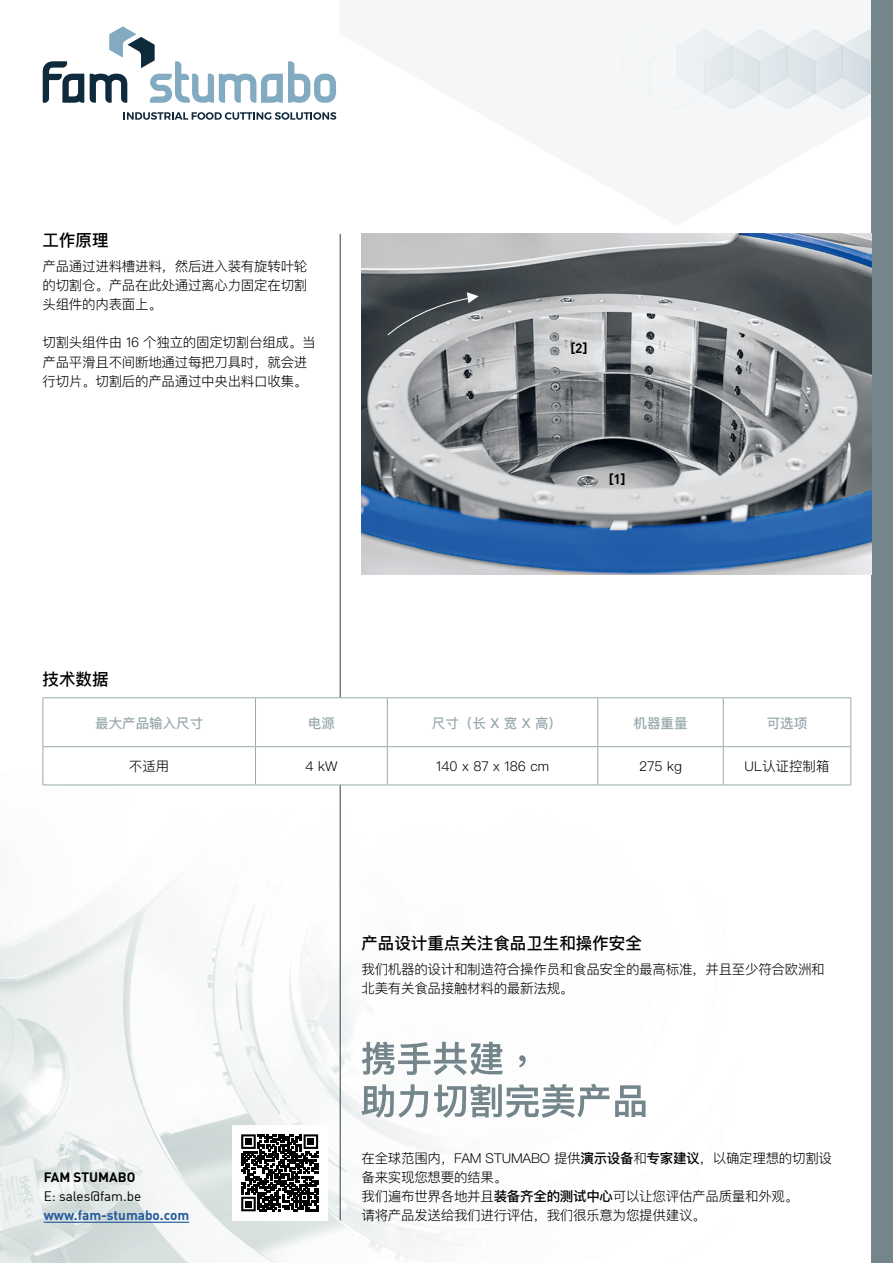
<style>
.page{position:relative;width:893px;height:1263px;background:#fff}
.page>*{position:absolute;margin:0;border:0;box-sizing:border-box;transform-origin:0 0}
.Titel{font:500 16.5px "Ping Fang SC";color:#000}
.Txt{font:300 13.5px/19.2px "Ping Fang SC";letter-spacing:-.02em;color:#000}
.Tabel{font:300 13.5px "Ping Fang SC";color:#000}
.Tabel_Header{font:500 13.5px "Ping Fang SC";color:#99a9ad}
.t1{font:700 13.5px "DIN";color:#275b9b}
.t2{font:700 13.5px "DIN";color:#000}
.t3{font:13.5px "DIN";color:#000}
.s1{font-weight:500}
</style>
<div class="page">
<img style="left:0;top:69px;width:872px;height:1194px">
<svg style="left:339px;top:0;width:533px;height:226px;fill:#f4f6f7"></svg>
<img style="left:594px;top:27px;width:278px;height:81px">
<div style="left:872px;top:0;width:21px;height:1263px;background:#74868b"></div>
<hr style="left:340px;top:234px;width:1px;height:986px;background:#343e47">
<hr style="left:44px;top:1222px;width:145px;height:1px;background:#275b9b">
<svg style="left:43px;top:61px;width:41px;height:42px"></svg>
<svg style="left:90px;top:26px;width:246px;height:77px"></svg>
<svg style="left:124px;top:112px;width:212px;height:8px"></svg>
<div style="left:232px;top:1125px;width:95px;height:95px;background:#fff"></div>
<svg style="left:362px;top:1041px;width:141px;height:34px"></svg>
<svg style="left:519px;top:1055px;width:7px;height:12px"></svg>
<svg style="left:361px;top:1084px;width:67px;height:34px"></svg>
<svg style="left:434px;top:1084px;width:175px;height:34px"></svg>
<svg style="left:615px;top:1085px;width:30px;height:32px"></svg>
<svg style="left:241px;top:1134px;width:77px;height:77px"></svg>
<div style="left:245px;top:1138px;width:7px;height:7px;background:#000"></div>
<div style="left:308px;top:1138px;width:6px;height:7px;background:#000"></div>
<div style="left:245px;top:1201px;width:7px;height:6px;background:#000"></div>
<svg style="left:44px;top:698px;width:806px;height:86px"></svg>
<hr style="left:255px;top:747px;width:1px;height:37px;background:#99a9ad">
<hr style="left:387px;top:747px;width:1px;height:37px;background:#99a9ad">
<hr style="left:597px;top:747px;width:1px;height:37px;background:#99a9ad">
<hr style="left:723px;top:747px;width:1px;height:37px;background:#99a9ad">
<hr style="left:43px;top:697px;width:212px;height:1px;background:#99a9ad">
<hr style="left:43px;top:698px;width:1px;height:48px;background:#99a9ad">
<hr style="left:255px;top:697px;width:132px;height:1px;background:#99a9ad">
<hr style="left:255px;top:698px;width:1px;height:48px;background:#99a9ad">
<hr style="left:387px;top:697px;width:211px;height:1px;background:#99a9ad">
<hr style="left:387px;top:698px;width:1px;height:48px;background:#99a9ad">
<hr style="left:598px;top:697px;width:125px;height:1px;background:#99a9ad">
<hr style="left:597px;top:698px;width:1px;height:48px;background:#99a9ad">
<hr style="left:723px;top:697px;width:128px;height:1px;background:#99a9ad">
<hr style="left:723px;top:698px;width:1px;height:48px;background:#99a9ad">
<hr style="left:850px;top:698px;width:1px;height:48px;background:#99a9ad">
<hr style="left:43px;top:746px;width:212px;height:1px;background:#99a9ad">
<hr style="left:43px;top:747px;width:1px;height:37px;background:#99a9ad">
<hr style="left:255px;top:746px;width:132px;height:1px;background:#99a9ad">
<hr style="left:387px;top:746px;width:211px;height:1px;background:#99a9ad">
<hr style="left:598px;top:746px;width:125px;height:1px;background:#99a9ad">
<hr style="left:723px;top:746px;width:128px;height:1px;background:#99a9ad">
<hr style="left:850px;top:747px;width:1px;height:37px;background:#99a9ad">
<hr style="left:43px;top:784px;width:212px;height:1px;background:#99a9ad">
<hr style="left:255px;top:784px;width:132px;height:1px;background:#99a9ad">
<hr style="left:387px;top:784px;width:211px;height:1px;background:#99a9ad">
<hr style="left:598px;top:784px;width:125px;height:1px;background:#99a9ad">
<hr style="left:723px;top:784px;width:128px;height:1px;background:#99a9ad">
<img style="left:361px;top:234px;width:511px;height:340px">
<svg style="left:387px;top:292px;width:92px;height:44px"></svg>
<p class="Titel" style="left:43px;top:230px;width:67px">工作原理</p>
<p class="Txt" style="left:43px;top:256px;width:266px;text-align:justify">产品通过进料槽进料，然后进入装有旋转叶轮的切割仓。产品在此处通过离心力固定在切割头组件的内表面上。</p>
<p class="Txt" style="left:43px;top:333px;width:274px">切割头组件由 16 个独立的固定切割台组成。当产品平滑且不间断地通过每把刀具时，就会进行切片。切割后的产品通过中央出料口收集。</p>
<p class="Titel" style="left:43px;top:669px;width:67px">技术数据</p>
<p class="t2" style="left:570px;top:339px;width:18px">[2]</p>
<p class="t2" style="left:609px;top:470px;width:18px">[1]</p>
<p class="Tabel_Header" style="left:95px;top:715px;width:109px">最大产品输入尺寸</p>
<p class="Tabel_Header" style="left:308px;top:715px;width:28px">电源</p>
<p class="Tabel_Header" style="left:432px;top:715px;width:123px">尺寸（长 X 宽 X 高)</p>
<p class="Tabel_Header" style="left:633px;top:715px;width:55px">机器重量</p>
<p class="Tabel_Header" style="left:767px;top:715px;width:42px">可选项</p>
<p class="Tabel" style="left:129px;top:758px;width:42px">不适用</p>
<p class="Tabel" style="left:305px;top:758px;width:33px">4 kW</p>
<p class="Tabel" style="left:436px;top:758px;width:114px">140 x 87 x 186 cm</p>
<p class="Tabel" style="left:639px;top:758px;width:44px">275 kg</p>
<p class="Tabel" style="left:745px;top:758px;width:86px">UL认证控制箱</p>
<p class="t2" style="left:44px;top:1168px;width:93px">FAM STUMABO</p>
<p class="t3" style="left:44px;top:1188px;width:99px">E: sales@fam.be</p>
<p class="t1" style="left:44px;top:1207px;width:147px">www.fam-stumabo.com</p>
<p class="Titel" style="left:361px;top:933px;width:282px">产品设计重点关注食品卫生和操作安全</p>
<p class="Txt" style="left:361px;top:959px;width:465px">我们机器的设计和制造符合操作员和食品安全的最高标准，并且至少符合欧洲和北美有关食品接触材料的最新法规。</p>
<p class="Txt" style="left:361px;top:1148px;width:472px">在全球范围内，FAM STUMABO 提供<span class="s1">演示设备</span>和<span class="s1">专家建议</span>，以确定理想的切割设备来实现您想要的结果。<br>我们遍布世界各地并且<span class="s1">装备齐全的测试中心</span>可以让您评估产品质量和外观。<br>请将产品发送给我们进行评估，我们很乐意为您提供建议。</p>
</div>
